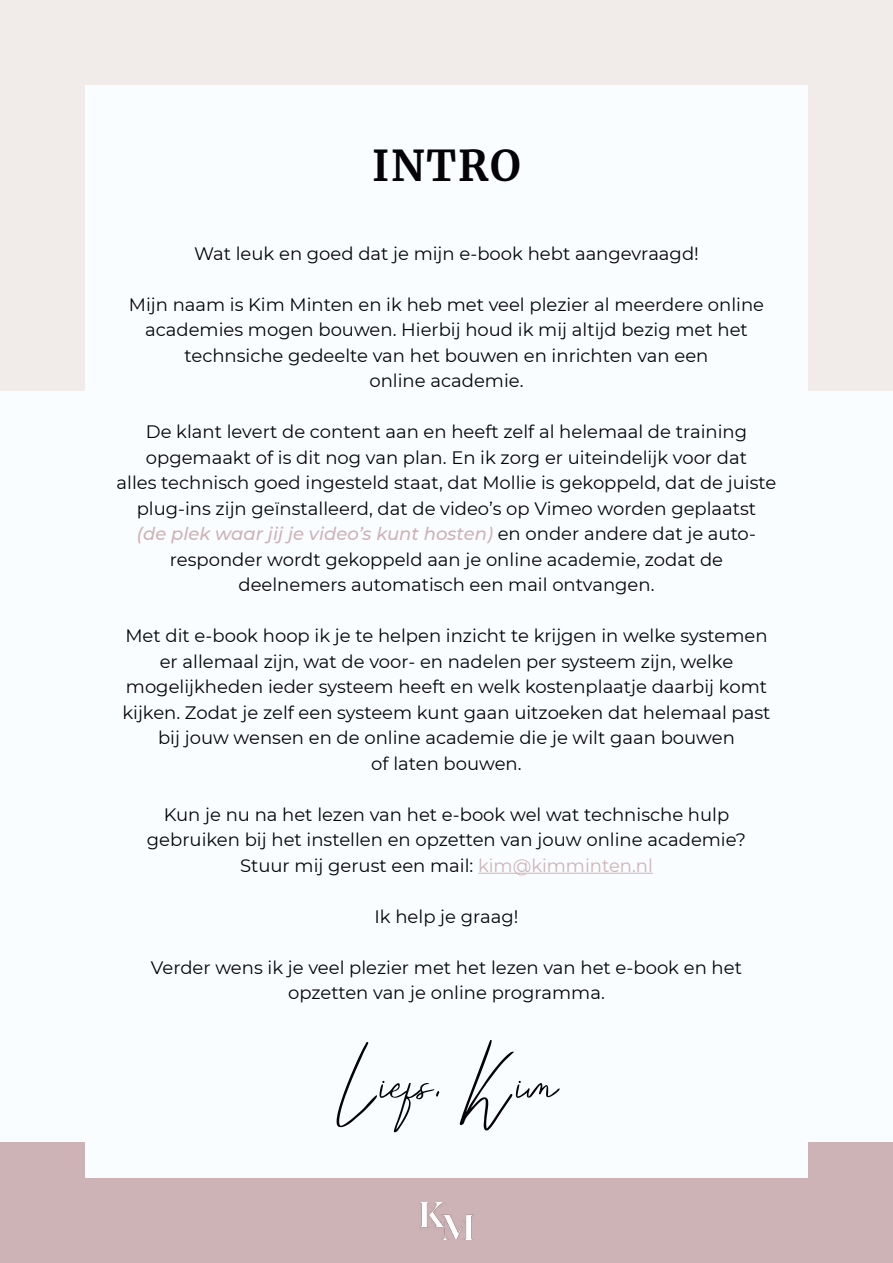
<style>
.page{position:relative;width:893px;height:1263px;background:#fafdff}
.page>*{position:absolute;margin:0;border:0;box-sizing:border-box;transform-origin:0 0}
.t1{font:103.5px "Darcey Oliver";color:#040407}
.t2{font:700 42px "Merriweather";letter-spacing:.04em;color:#040407}
.t3{font:18px/25.5px "Montserrat";color:#040407;text-align:center}
.s1{font-weight:500;font-style:italic;color:#ceb3b6}
.s2{color:#ceb3b6}
</style>
<div class="page">
<div style="left:0;top:0;width:893px;height:390px;background:#f1ece9"></div>
<div style="left:0;top:1142px;width:893px;height:121px;background:#ceb3b6"></div>
<div style="left:85px;top:85px;width:723px;height:1093px;background:#fafdff"></div>
<hr style="left:478px;top:873px;width:175px;height:1px;background:#ceb3b6">
<img style="left:420px;top:1202px;width:53px;height:37px">
<h2 class="t2" style="left:372px;top:136px;width:150px">INTRO</h2>
<p class="t3" style="left:194px;top:240px;width:506px">Wat leuk en goed dat je mijn e-book hebt aangevraagd!</p>
<p class="t3" style="left:129px;top:291px;width:637px">Mijn naam is Kim Minten en ik heb met veel plezier al meerdere online academies mogen bouwen. Hierbij houd ik mij altijd bezig met het technsiche gedeelte van het bouwen en inrichten van een<br>online academie.</p>
<p class="t3" style="left:117px;top:419px;width:661px">De klant levert de content aan en heeft zelf al helemaal de training opgemaakt of is dit nog van plan. En ik zorg er uiteindelijk voor dat<br>alles technisch goed ingesteld staat, dat Mollie is gekoppeld, dat de juiste plug-ins zijn geïnstalleerd, dat de video’s op Vimeo worden geplaatst<br><span class="s1">(de plek waar jij je video’s kunt hosten)</span> en onder andere dat je auto&shy;responder wordt gekoppeld aan je online academie, zodat de deelnemers automatisch een mail ontvangen.</p>
<p class="t3" style="left:122px;top:623px;width:649px">Met dit e-book hoop ik je te helpen inzicht te krijgen in welke systemen er allemaal zijn, wat de voor- en nadelen per systeem zijn, welke mogelijkheden ieder systeem heeft en welk kostenplaatje daarbij komt kijken. Zodat je zelf een systeem kunt gaan uitzoeken dat helemaal past bij jouw wensen en de online academie die je wilt gaan bouwen<br>of laten bouwen.</p>
<p class="t3" style="left:147px;top:801px;width:601px">Kun je nu na het lezen van het e-book wel wat technische hulp gebruiken bij het instellen en opzetten van jouw online academie?<br>Stuur mij gerust een mail: <span class="s2">kim@kimminten.nl</span></p>
<p class="t3" style="left:374px;top:903px;width:146px">Ik help je graag!</p>
<p class="t3" style="left:151px;top:954px;width:593px">Verder wens ik je veel plezier met het lezen van het e-book en het opzetten van je online programma.</p>
<h1 class="t1" style="left:336px;top:1005px;width:223px">Liefs, Kim</h1>
</div>
